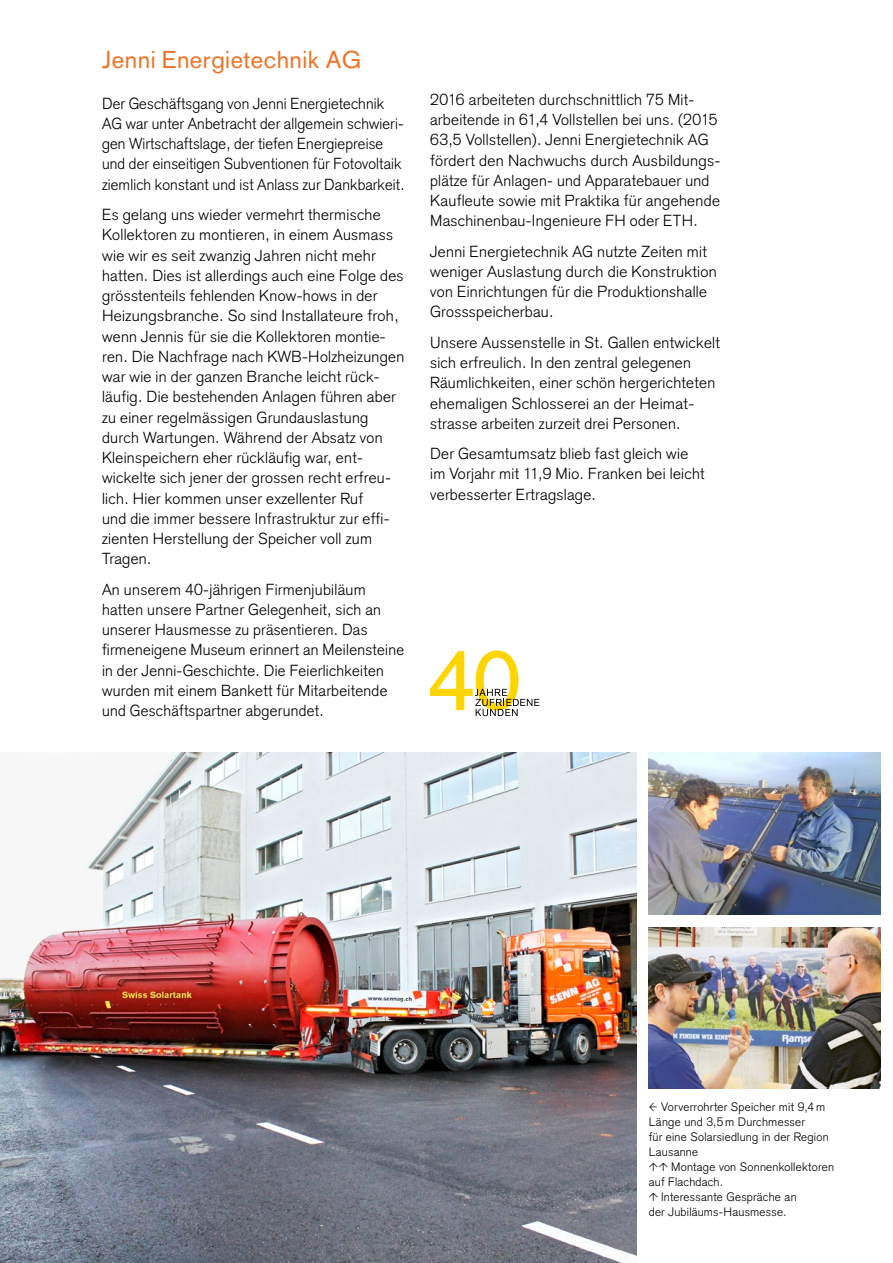
<style>
.page{position:relative;width:893px;height:1263px;background:#fff}
.page>*{position:absolute;margin:0;border:0;box-sizing:border-box;transform-origin:0 0}
.t1{font:24px "Basic Commercial LT Std";letter-spacing:.02em;color:#ee7326}
.t2{font:300 15.75px/20.2px "Basic Commercial LT Std";letter-spacing:.02em;color:#000}
.t3{font:300 12px/15px "Basic Commercial LT Std";letter-spacing:.02em;color:#000}
.s1{font-family:"Unit OT"}
</style>
<div class="page">
<img style="left:0;top:753px;width:636px;height:510px">
<img style="left:649px;top:927px;width:231px;height:162px">
<img style="left:649px;top:753px;width:231px;height:161px">
<svg style="left:430px;top:651px;width:109px;height:65px"></svg>
<h1 class="t1" style="left:102px;top:46px;width:261px">Jenni Energietechnik AG</h1>
<p class="t2" style="left:102px;top:93px;width:304px">Der Geschäftsgang von Jenni Energietechnik AG war unter Anbetracht der allgemein schwieri&shy;gen Wirtschaftslage, der tiefen Energiepreise und der einseitigen Subventionen für Fotovoltaik ziemlich konstant und ist Anlass zur Dankbarkeit.</p>
<p class="t2" style="left:102px;top:204px;width:304px">Es gelang uns wieder vermehrt thermische Kollektoren zu montieren, in einem Ausmass wie wir es seit zwanzig Jahren nicht mehr hatten. Dies ist allerdings auch eine Folge des grösstenteils fehlenden Know-hows in der Heizungsbranche. So sind Installateure froh, wenn Jennis für sie die Kollektoren montie&shy;ren. Die Nachfrage nach KWB-Holzheizungen war wie in der ganzen Branche leicht rück&shy;läufig. Die bestehenden Anlagen führen aber zu einer regelmässigen Grundauslastung durch Wartungen. Während der Absatz von Kleinspeichern eher rückläufig war, ent&shy;wickelte sich jener der grossen recht erfreu&shy;lich. Hier kommen unser exzellenter Ruf<br>und die immer bessere Infrastruktur zur effi&shy;zienten Herstellung der Speicher voll zum Tragen.</p>
<p class="t2" style="left:102px;top:579px;width:304px">An unserem 40-jährigen Firmenjubiläum hatten unsere Partner Gelegenheit, sich an unserer Hausmesse zu präsentieren. Das firmeneigene Museum erinnert an Meilensteine in der Jenni-Geschichte. Die Feierlichkeiten wurden mit einem Bankett für Mitarbeitende und Geschäftspartner abgerundet.</p>
<p class="t2" style="left:430px;top:89px;width:292px">2016 arbeiteten durchschnittlich 75 Mit&shy;arbeitende in 61,4 Vollstellen bei uns. (2015<br>63,5 Vollstellen). Jenni Energietechnik AG fördert den Nachwuchs durch Ausbildungs&shy;plätze für Anlagen- und Apparatebauer und Kaufleute sowie mit Praktika für angehende Maschinenbau-Ingenieure FH oder ETH.</p>
<p class="t2" style="left:430px;top:241px;width:288px">Jenni Energietechnik AG nutzte Zeiten mit weniger Auslastung durch die Konstruktion von Einrichtungen für die Produktionshalle Grossspeicherbau.</p>
<p class="t2" style="left:430px;top:332px;width:291px">Unsere Aussenstelle in St. Gallen entwickelt sich erfreulich. In den zentral gelegenen Räumlichkeiten, einer schön hergerichteten ehemaligen Schlosserei an der Heimat&shy;strasse arbeiten zurzeit drei Personen.</p>
<p class="t2" style="left:430px;top:444px;width:276px">Der Gesamtumsatz blieb fast gleich wie im Vorjahr mit 11,9 Mio. Franken bei leicht verbesserter Ertragslage.</p>
<p class="t3" style="left:649px;top:1099px;width:187px"><span class="s1">←</span> Vorverrohrter Speicher mit 9,4m<br>Länge und 3,5m Durchmesser<br>für eine Solarsiedlung in der Region<br>Lausanne<br><span class="s1">↑↑</span> Montage von Sonnenkollektoren auf Flachdach.<br><span class="s1">↑</span> Interessante Gespräche an<br>der Jubiläums-Hausmesse.</p>
</div>
